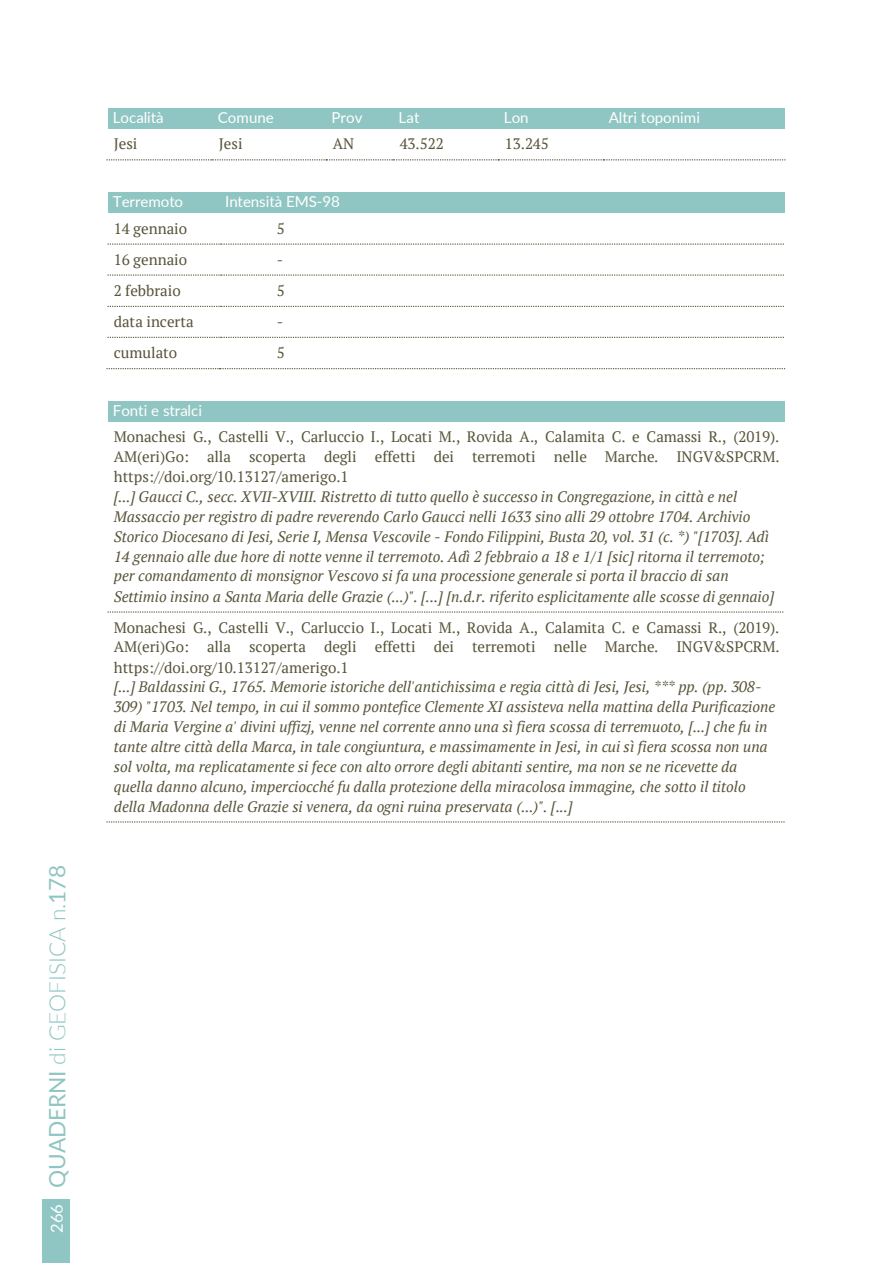
<style>
.page{position:relative;width:893px;height:1263px;background:#fff}
.page>*{position:absolute;margin:0;border:0;box-sizing:border-box;transform-origin:0 0}
.t1{font:300 22.65px "Lato";letter-spacing:-.005em;color:#8fc5c2}
.t2{font:italic 15.15px/19.8px "PT Serif";color:#585439}
.t3{font:15.15px/19.8px "PT Serif";letter-spacing:-.005em;color:#585439;text-align:justify}
.t4{font:15.15px "Lato";color:#fff}
.s1{font-weight:400;font-size:16.5px;color:#fff}
.s2{font-weight:400}
</style>
<div class="page">
<div style="left:43px;top:1199px;width:27px;height:64px;background:#8fc5c2"></div>
<div style="left:108px;top:108px;width:105px;height:20px;background:#8fc5c2"></div>
<div style="left:213px;top:108px;width:114px;height:20px;background:#8fc5c2"></div>
<div style="left:327px;top:108px;width:67px;height:20px;background:#8fc5c2"></div>
<div style="left:394px;top:108px;width:105px;height:20px;background:#8fc5c2"></div>
<div style="left:499px;top:108px;width:105px;height:20px;background:#8fc5c2"></div>
<div style="left:604px;top:108px;width:181px;height:20px;background:#8fc5c2"></div>
<svg style="left:107px;top:159px;width:678px;height:1px"></svg>
<div style="left:108px;top:192px;width:113px;height:20px;background:#8fc5c2"></div>
<div style="left:225px;top:192px;width:560px;height:18px;background:#8fc5c2"></div>
<hr style="left:221px;top:210px;width:564px;height:2px;background:#8fc5c2">
<svg style="left:108px;top:244px;width:676px;height:1px"></svg>
<svg style="left:108px;top:274px;width:676px;height:2px"></svg>
<svg style="left:108px;top:306px;width:676px;height:1px"></svg>
<svg style="left:108px;top:337px;width:676px;height:1px"></svg>
<svg style="left:107px;top:368px;width:678px;height:1px"></svg>
<div style="left:113px;top:401px;width:672px;height:18px;background:#8fc5c2"></div>
<hr style="left:108px;top:419px;width:677px;height:2px;background:#8fc5c2">
<svg style="left:108px;top:611px;width:676px;height:2px"></svg>
<svg style="left:107px;top:821px;width:678px;height:1px"></svg>
<h1 class="t1" style="left:42px;top:1233px;width:370px;rotate:-90deg"><span class="s1">266</span> <span class="s2">QUADERNI</span> di GEOFISICA n.<span class="s2">178</span></h1>
<p class="t4" style="left:113px;top:106px;width:53px">Località</p>
<p class="t4" style="left:218px;top:106px;width:57px">Comune</p>
<p class="t4" style="left:332px;top:106px;width:32px">Prov</p>
<p class="t4" style="left:399px;top:106px;width:22px">Lat</p>
<p class="t4" style="left:504px;top:106px;width:26px">Lon</p>
<p class="t4" style="left:609px;top:106px;width:93px">Altri toponimi</p>
<p class="t3" style="left:114px;top:134px;width:25px">Jesi</p>
<p class="t3" style="left:219px;top:134px;width:25px">Jesi</p>
<p class="t3" style="left:333px;top:134px;width:23px">AN</p>
<p class="t3" style="left:400px;top:134px;width:46px">43.522</p>
<p class="t3" style="left:505px;top:134px;width:46px">13.245</p>
<p class="t4" style="left:113px;top:191px;width:72px">Terremoto</p>
<p class="t4" style="left:225px;top:191px;width:116px">Intensità EMS-98</p>
<p class="t3" style="left:114px;top:218px;width:75px">14 gennaio</p>
<p class="t3" style="left:277px;top:218px;width:10px">5</p>
<p class="t3" style="left:114px;top:249px;width:75px">16 gennaio</p>
<p class="t3" style="left:277px;top:249px;width:8px">-</p>
<p class="t3" style="left:114px;top:280px;width:69px">2 febbraio</p>
<p class="t3" style="left:277px;top:280px;width:10px">5</p>
<p class="t3" style="left:114px;top:311px;width:81px">data incerta</p>
<p class="t3" style="left:277px;top:311px;width:8px">-</p>
<p class="t3" style="left:114px;top:343px;width:65px">cumulato</p>
<p class="t3" style="left:277px;top:343px;width:10px">5</p>
<p class="t4" style="left:113px;top:399px;width:91px">Fonti e stralci</p>
<p class="t3" style="left:114px;top:427px;width:667px">Monachesi G., Castelli V., Carluccio I., Locati M., Rovida A., Calamita C. e Camassi R., (2019).<br>AM(eri)Go: alla scoperta degli effetti dei terremoti nelle Marche. INGV&amp;SPCRM. https://doi.org/10.13127/amerigo.1</p>
<p class="t2" style="left:114px;top:487px;width:662px">[...] Gaucci C., secc. XVII-XVIII. Ristretto di tutto quello è successo in Congregazione, in città e nel Massaccio per registro di padre reverendo Carlo Gaucci nelli 1633 sino alli 29 ottobre 1704. Archivio Storico Diocesano di Jesi, Serie I, Mensa Vescovile - Fondo Filippini, Busta 20, vol. 31 (c. *) "[1703]. Adì 14 gennaio alle due hore di notte venne il terremoto. Adì 2 febbraio a 18 e 1/1 [sic] ritorna il terremoto; per comandamento di monsignor Vescovo si fa una processione generale si porta il braccio di san Settimio insino a Santa Maria delle Grazie (...)". [...] [n.d.r. riferito esplicitamente alle scosse di gennaio]</p>
<p class="t3" style="left:114px;top:617px;width:667px">Monachesi G., Castelli V., Carluccio I., Locati M., Rovida A., Calamita C. e Camassi R., (2019).<br>AM(eri)Go: alla scoperta degli effetti dei terremoti nelle Marche. INGV&amp;SPCRM. https://doi.org/10.13127/amerigo.1</p>
<p class="t2" style="left:114px;top:677px;width:663px">[...] Baldassini G., 1765. Memorie istoriche dell'antichissima e regia città di Jesi, Jesi, *** pp. (pp. 308- 309) "1703. Nel tempo, in cui il sommo pontefice Clemente XI assisteva nella mattina della Purificazione di Maria Vergine a' divini uffizj, venne nel corrente anno una sì fiera scossa di terremuoto, [...] che fu in tante altre città della Marca, in tale congiuntura, e massimamente in Jesi, in cui sì fiera scossa non una sol volta, ma replicatamente si fece con alto orrore degli abitanti sentire, ma non se ne ricevette da quella danno alcuno, imperciocché fu dalla protezione della miracolosa immagine, che sotto il titolo della Madonna delle Grazie si venera, da ogni ruina preservata (...)". [...]</p>
</div>
